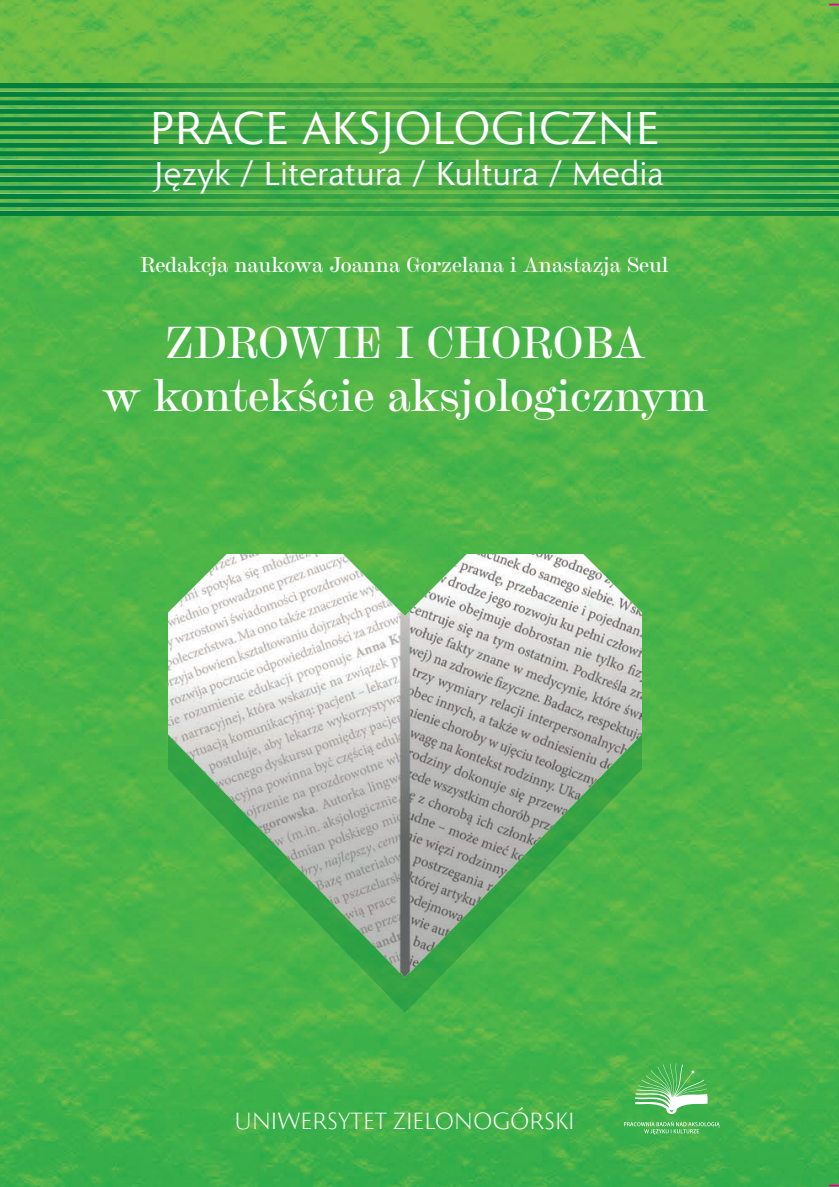
<style>
.page{position:relative;width:839px;height:1187px;background:#fff}
.page>*{position:absolute;margin:0;border:0;box-sizing:border-box;transform-origin:0 0}
.t1{font:48.12px "Roma";color:#fff}
.t2{font:500 44.62px/52.5px "Chapman";letter-spacing:-.01em;color:#fff;text-align:center}
.t3{font:34.65px "Roma";color:#fff}
.t4{font:300 24.5px "Roma";color:#fff}
.t5{font:500 21px "Chapman";letter-spacing:-.01em;color:#fff}
</style>
<div class="page">
<img style="left:0;top:0;width:838px;height:1187px">
<img style="left:0;top:84px;width:838px;height:131px">
<img style="left:168px;top:978px;width:473px;height:35px">
<img style="left:168px;top:554px;width:473px;height:424px">
<svg style="left:635px;top:1063px;width:72px;height:51px;background:#6dc372"></svg>
<svg style="left:624px;top:1121px;width:95px;height:13px"></svg>
<svg style="left:829px;top:1184px;width:9px;height:2px"></svg>
<h1 class="t1" style="left:149px;top:97px;width:512px">PRACE AKSJOLOGICZNE</h1>
<h3 class="t3" style="left:154px;top:152px;width:511px">Język / Literatura / Kultura / Media</h3>
<p class="t5" style="left:140px;top:249px;width:530px">Redakcja naukowa Joanna Gorzelana i Anastazja Seul</p>
<h2 class="t2" style="left:102px;top:313px;width:607px">ZDROWIE I CHOROBA<br>w kontekście aksjologicznym</h2>
<p class="t4" style="left:234px;top:1105px;width:341px">UNIWERSYTET ZIELONOGÓRSKI</p>
</div>
